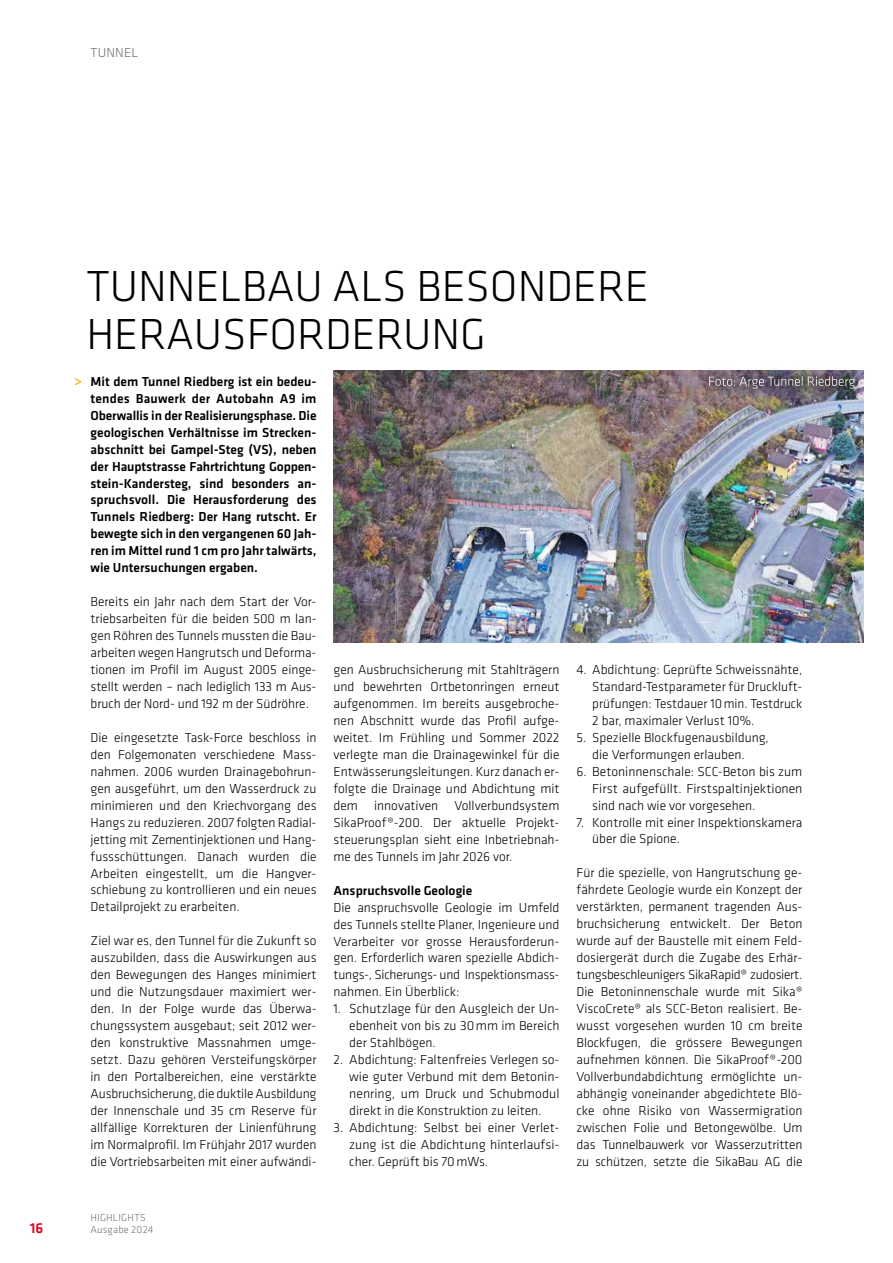
<style>
.page{position:relative;width:893px;height:1263px;background:#fff}
.page>*{position:absolute;margin:0;border:0;box-sizing:border-box;transform-origin:0 0}
.t1{font:300 45px/48px "Klavika";color:#000}
.t2{font:500 15px "Klavika";color:#e2001a}
.t3{font:300 13.5px/17px "Klavika";color:#000;text-align:justify}
.t4{font:500 13.5px/17px "Klavika";color:#000;text-align:justify}
.t5{font:300 13.5px "Klavika";letter-spacing:.015em;color:#707172}
.t6{font:500 13.5px "Klavika";color:#f8ae00}
.t7{font:300 10.5px "Klavika";letter-spacing:.02em;color:#707172}
</style>
<div class="page">
<img style="left:333px;top:370px;width:530px;height:272px">
<div style="left:697px;top:365px;width:169px;height:35px;background:#000;opacity:.6"></div>
<svg style="left:709px;top:376px;width:146px;height:12px;background:#746d75"></svg>
<p class="t5" style="left:91px;top:44px;width:49px">TUNNEL</p>
<h1 class="t1" style="left:86px;top:262px;width:564px">TUNNELBAU ALS BESONDERE<br>HERAUSFORDERUNG</h1>
<p class="t6" style="left:74px;top:371px;width:9px">&gt;</p>
<p class="t4" style="left:91px;top:372px;width:227px">Mit dem Tunnel Riedberg ist ein bedeu&shy;tendes Bauwerk der Autobahn A9 im Oberwallis in der Realisierungsphase. Die geologischen Verhältnisse im Strecken&shy;abschnitt bei Gampel-Steg (VS), neben der Hauptstrasse Fahrtrichtung Goppen&shy;stein-Kandersteg, sind besonders an&shy;spruchsvoll. Die Herausforderung des Tunnels Riedberg: Der Hang rutscht. Er bewegte sich in den vergangenen 60 Jah&shy;ren im Mittel rund 1 cm pro Jahr talwärts, wie Untersuchungen ergaben.</p>
<p class="t3" style="left:91px;top:593px;width:227px">Bereits ein Jahr nach dem Start der Vor&shy;triebsarbeiten für die beiden 500 m lan&shy;gen Röhren des Tunnels mussten die Bau&shy;arbeiten wegen Hangrutsch und Deforma&shy;tionen im Profil im August 2005 einge&shy;stellt werden – nach lediglich 133 m Aus&shy;bruch der Nord- und 192 m der Südröhre.</p>
<p class="t3" style="left:91px;top:729px;width:227px">Die eingesetzte Task-Force beschloss in den Folgemonaten verschiedene Mass&shy;nahmen. 2006 wurden Drainagebohrun&shy;gen ausgeführt, um den Wasserdruck zu minimieren und den Kriechvorgang des Hangs zu reduzieren. 2007 folgten Radial&shy;jetting mit Zementinjektionen und Hang&shy;fussschüttungen. Danach wurden die Arbeiten eingestellt, um die Hangver&shy;schiebung zu kontrollieren und ein neues Detailprojekt zu erarbeiten.</p>
<p class="t3" style="left:91px;top:932px;width:227px">Ziel war es, den Tunnel für die Zukunft so auszubilden, dass die Auswirkungen aus den Bewegungen des Hanges minimiert und die Nutzungsdauer maximiert wer&shy;den. In der Folge wurde das Überwa&shy;chungssystem ausgebaut; seit 2012 wer&shy;den konstruktive Massnahmen umge&shy;setzt. Dazu gehören Versteifungskörper in den Portalbereichen, eine verstärkte Ausbruchsicherung, die duktile Ausbildung der Innenschale und 35 cm Reserve für allfällige Korrekturen der Linienführung im Normalprofil. Im Frühjahr 2017 wurden die Vortriebsarbeiten mit einer aufwändi-</p>
<p class="t3" style="left:334px;top:661px;width:227px">gen Ausbruchsicherung mit Stahlträgern und bewehrten Ortbetonringen erneut aufgenommen. Im bereits ausgebroche&shy;nen Abschnitt wurde das Profil aufge&shy;weitet. Im Frühling und Sommer 2022 verlegte man die Drainagewinkel für die Entwässerungsleitungen. Kurz danach er&shy;folgte die Drainage und Abdichtung mit dem innovativen Vollverbundsystem SikaProof®-200. Der aktuelle Projekt&shy;steuerungsplan sieht eine Inbetriebnah&shy;me des Tunnels im Jahr 2026 vor.</p>
<p class="t4" style="left:334px;top:881px;width:140px">Anspruchsvolle Geologie</p>
<p class="t3" style="left:334px;top:898px;width:227px">Die anspruchsvolle Geologie im Umfeld des Tunnels stellte Planer, Ingenieure und Verarbeiter vor grosse Herausforderun&shy;gen. Erforderlich waren spezielle Abdich&shy;tungs-, Sicherungs- und Inspektionsmass&shy;nahmen. Ein Überblick:</p>
<p class="t3" style="left:349px;top:1000px;width:212px;text-indent:-16px">1. Schutzlage für den Ausgleich der Un&shy;ebenheit von bis zu 30mm im Bereich der Stahlbögen.</p>
<p class="t3" style="left:349px;top:1051px;width:212px;text-indent:-16px">2. Abdichtung: Faltenfreies Verlegen so&shy;wie guter Verbund mit dem Betonin&shy;nenring, um Druck und Schubmodul direkt in die Konstruktion zu leiten.</p>
<p class="t3" style="left:349px;top:1118px;width:212px;text-indent:-16px">3. Abdichtung: Selbst bei einer Verlet&shy;zung ist die Abdichtung hinterlaufsi&shy;cher. Geprüft bis 70mWs.</p>
<p class="t3" style="left:592px;top:661px;width:212px;text-indent:-16px">4. Abdichtung: Geprüfte Schweissnähte, Standard-Testparameter für Druckluft&shy;prüfungen: Testdauer 10min. Testdruck 2 bar, maximaler Verlust 10%.</p>
<p class="t3" style="left:592px;top:729px;width:178px;text-indent:-16px">5. Spezielle Blockfugenausbildung, die Verformungen erlauben.</p>
<p class="t3" style="left:592px;top:762px;width:212px;text-indent:-16px">6. Betoninnenschale: SCC-Beton bis zum First aufgefüllt. Firstspaltinjektionen sind nach wie vor vorgesehen.</p>
<p class="t3" style="left:592px;top:813px;width:212px;text-indent:-16px">7. Kontrolle mit einer Inspektionskamera über die Spione.</p>
<p class="t3" style="left:576px;top:864px;width:227px">Für die spezielle, von Hangrutschung ge&shy;fährdete Geologie wurde ein Konzept der verstärkten, permanent tragenden Aus&shy;bruchsicherung entwickelt. Der Beton wurde auf der Baustelle mit einem Feld&shy;dosiergerät durch die Zugabe des Erhär&shy;tungsbeschleunigers SikaRapid® zudosiert.<br>Die Betoninnenschale wurde mit Sika® ViscoCrete® als SCC-Beton realisiert. Be&shy;wusst vorgesehen wurden 10 cm breite Blockfugen, die grössere Bewegungen aufnehmen können. Die SikaProof®-200<br>Vollverbundabdichtung ermöglichte un&shy;abhängig voneinander abgedichtete Blö&shy;cke ohne Risiko von Wassermigration zwischen Folie und Betongewölbe. Um das Tunnelbauwerk vor Wasserzutritten zu schützen, setzte die SikaBau AG die</p>
<p class="t7" style="left:91px;top:1211px;width:57px">HIGHLIGHTS</p>
<p class="t2" style="left:30px;top:1218px;width:15px">16</p>
<p class="t7" style="left:91px;top:1223px;width:64px">Ausgabe 2024</p>
</div>
